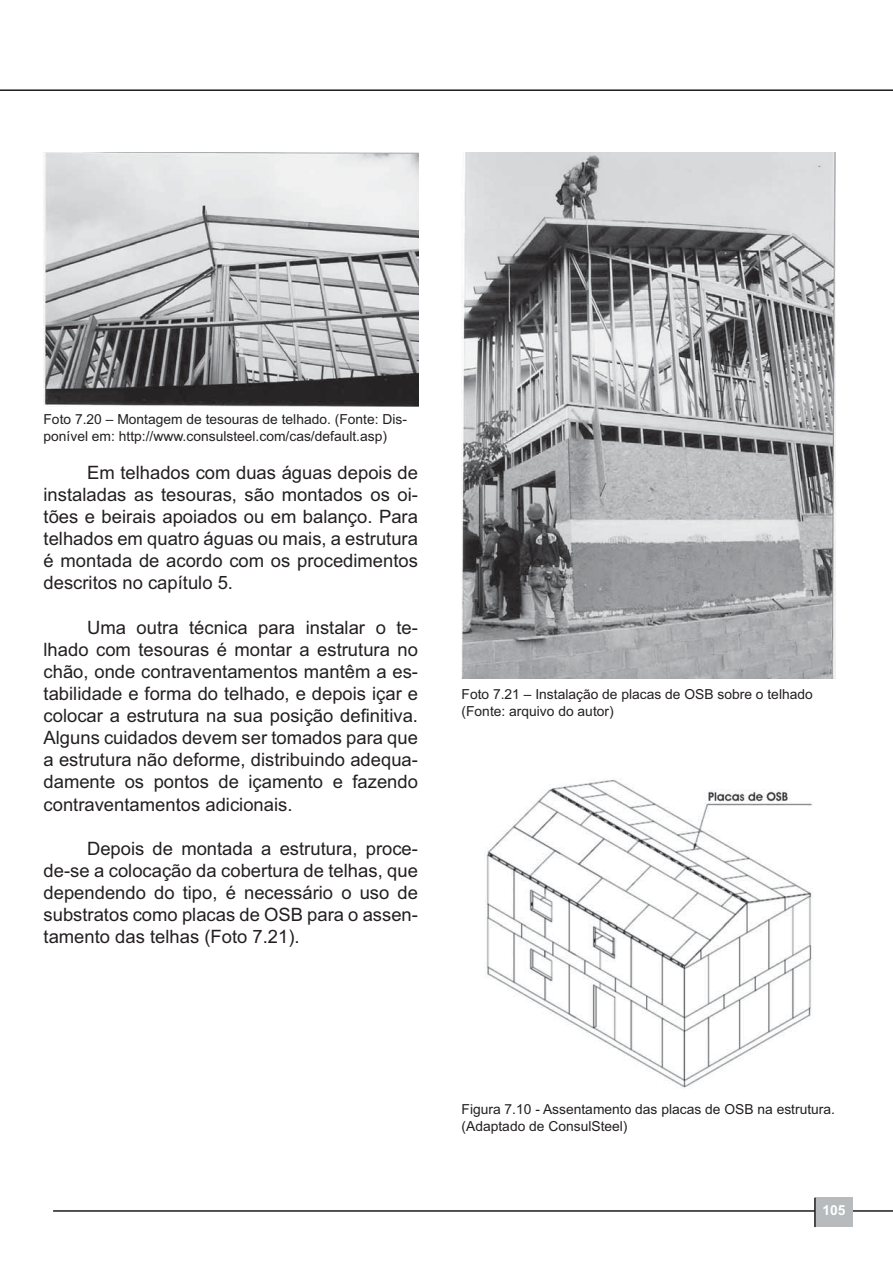
<style>
.page{position:relative;width:893px;height:1263px;background:#fff}
.page>*{position:absolute;margin:0;border:0;box-sizing:border-box;transform-origin:0 0}
.t1{font:18.45px/22px "Arial";color:#231f20;text-align:justify}
.t2{font:13.8px/16.6px "Arial";color:#231f20}
.t3{font:700 13.8px "Arial";color:#fff}
</style>
<div class="page">
<hr style="left:53px;top:1210px;width:840px;height:2px;background:#231f20">
<div style="left:815px;top:1198px;width:37px;height:29px;background:#b7bbbe"></div>
<hr style="left:814px;top:1198px;width:2px;height:29px;background:#231f20">
<hr style="left:0;top:89px;width:893px;height:2px;background:#231f20">
<img style="left:44px;top:152px;width:374px;height:254px">
<img style="left:462px;top:152px;width:373px;height:527px">
<img style="left:486px;top:779px;width:327px;height:310px">
<p class="t2" style="left:44px;top:412px;width:365px">Foto 7.20 – Montagem de tesouras de telhado. (Fonte: Dis&shy;ponível em: http://www.consulsteel.com/cas/default.asp)</p>
<p class="t1" style="left:44px;top:463px;width:376px;text-indent:44px">Em telhados com duas águas depois de instaladas as tesouras, são montados os oi&shy;tões e beirais apoiados ou em balanço. Para telhados em quatro águas ou mais, a estrutura é montada de acordo com os procedimentos descritos no capítulo 5.</p>
<p class="t1" style="left:44px;top:618px;width:376px;text-indent:44px">Uma outra técnica para instalar o te&shy;lhado com tesouras é montar a estrutura no chão, onde contraventamentos mantêm a es&shy;tabilidade e forma do telhado, e depois içar e colocar a estrutura na sua posição definitiva.<br>Alguns cuidados devem ser tomados para que a estrutura não deforme, distribuindo adequa&shy;damente os pontos de içamento e fazendo contraventamentos adicionais.</p>
<p class="t1" style="left:44px;top:839px;width:376px;text-indent:44px">Depois de montada a estrutura, proce&shy;de-se a colocação da cobertura de telhas, que dependendo do tipo, é necessário o uso de substratos como placas de OSB para o assen&shy;tamento das telhas (Foto 7.21).</p>
<p class="t2" style="left:462px;top:687px;width:353px">Foto 7.21 – Instalação de placas de OSB sobre o telhado (Fonte: arquivo do autor)</p>
<p class="t2" style="left:462px;top:1102px;width:375px">Figura 7.10 - Assentamento das placas de OSB na estrutura. (Adaptado de ConsulSteel)</p>
<p class="t3" style="left:822px;top:1206px;width:25px">105</p>
</div>
